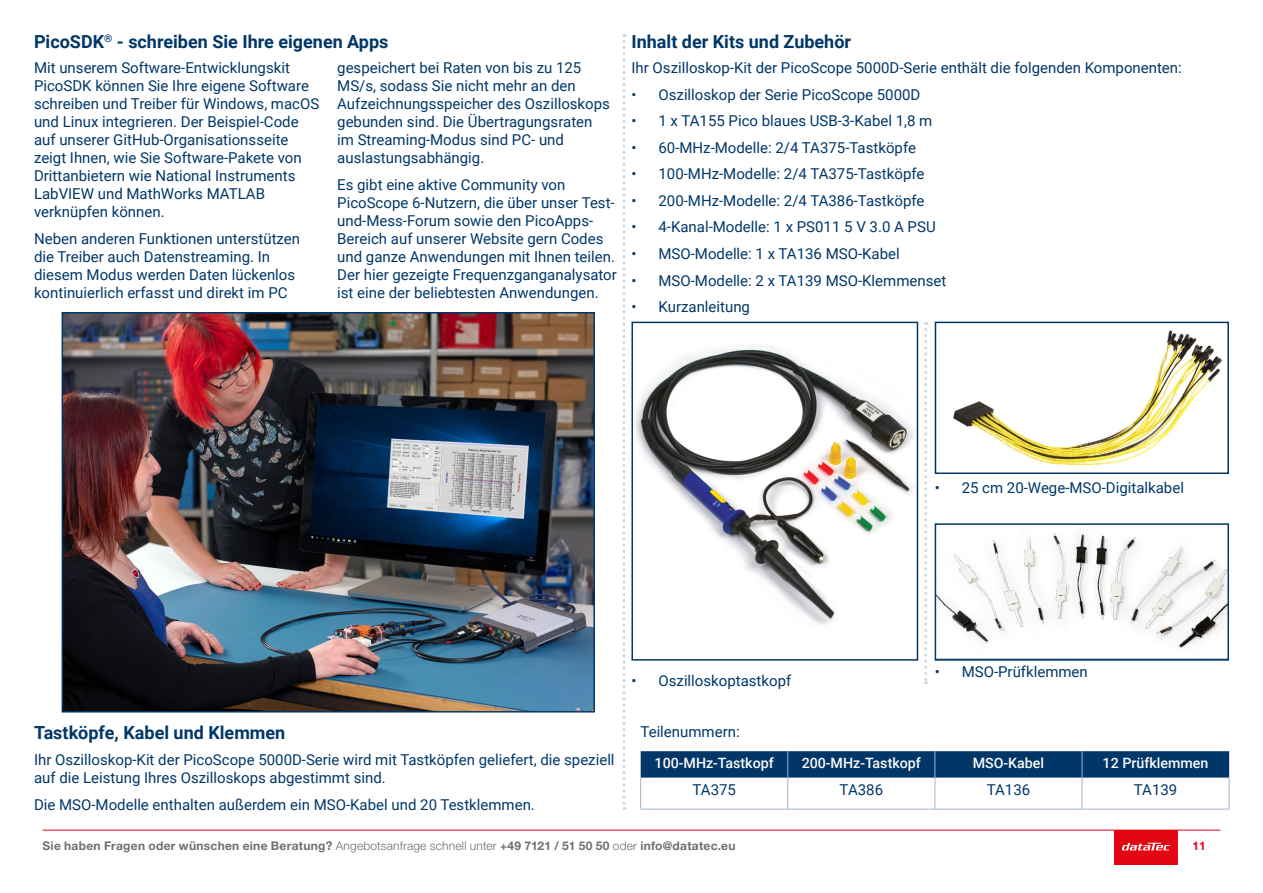
<style>
.page{position:relative;width:1263px;height:893px;background:#fff}
.page>*{position:absolute;margin:0;border:0;box-sizing:border-box;transform-origin:0 0}
.t1{font:700 18px "Roboto";color:#003768}
.t2{font:15px/18px "Roboto";color:#003768}
.t3{font:500 14.25px "Roboto";color:#fbf9f9}
.t4{font:700 12px "Helvetica Neue LT Pro";letter-spacing:.025em;color:#706f6f}
.t5{font:700 12px "Helvetica Neue LT Pro";color:#e30613}
.s1{font-weight:300}
</style>
<div class="page">
<div style="left:1114px;top:830px;width:64px;height:34px;background:#e30613"></div>
<svg style="left:1122px;top:843px;width:48px;height:7px"></svg>
<hr style="left:43px;top:830px;width:1177px;height:1px;background:#e30613">
<hr style="left:640px;top:778px;width:1px;height:31px;background:#a4b4ce">
<hr style="left:787px;top:778px;width:1px;height:31px;background:#a4b4ce">
<hr style="left:935px;top:778px;width:1px;height:31px;background:#a4b4ce">
<hr style="left:1082px;top:778px;width:1px;height:31px;background:#a4b4ce">
<hr style="left:1229px;top:778px;width:1px;height:31px;background:#a4b4ce">
<hr style="left:640px;top:809px;width:148px;height:1px;background:#a4b4ce">
<hr style="left:788px;top:809px;width:147px;height:1px;background:#a4b4ce">
<hr style="left:935px;top:809px;width:147px;height:1px;background:#a4b4ce">
<hr style="left:1082px;top:809px;width:147px;height:1px;background:#a4b4ce">
<svg style="left:641px;top:751px;width:588px;height:27px;background:#063c6b"></svg>
<img style="left:634px;top:344px;width:280px;height:281px">
<div style="left:631px;top:322px;width:287px;height:339px;border:2px solid #003768"></div>
<img style="left:953px;top:331px;width:268px;height:134px">
<div style="left:935px;top:322px;width:294px;height:152px;border:2px solid #003768"></div>
<svg style="left:938px;top:533px;width:288px;height:115px"></svg>
<div style="left:935px;top:523px;width:294px;height:138px;border:2px solid #003768"></div>
<img style="left:64px;top:314px;width:529px;height:396px">
<svg style="left:622px;top:34px;width:3px;height:776px"></svg>
<svg style="left:924px;top:322px;width:3px;height:362px"></svg>
<p class="t1" style="left:34px;top:29px;width:356px">PicoSDK<sup>®</sup> - schreiben Sie Ihre eigenen Apps</p>
<p class="t2" style="left:34px;top:59px;width:287px">Mit unserem Software-Entwicklungskit PicoSDK können Sie Ihre eigene Software schreiben und Treiber für Windows, macOS und Linux integrieren. Der Beispiel-Code auf unserer GitHub-Organisationsseite zeigt Ihnen, wie Sie Software-Pakete von Drittanbietern wie National Instruments LabVIEW und MathWorks MATLAB verknüpfen können.</p>
<p class="t2" style="left:34px;top:229px;width:268px">Neben anderen Funktionen unterstützen die Treiber auch Datenstreaming. In diesem Modus werden Daten lückenlos kontinuierlich erfasst und direkt im PC</p>
<p class="t2" style="left:337px;top:59px;width:274px">gespeichert bei Raten von bis zu 125<br>MS/s, sodass Sie nicht mehr an den Aufzeichnungsspeicher des Oszilloskops gebunden sind. Die Übertragungsraten im Streaming-Modus sind PC- und auslastungsabhängig.</p>
<p class="t2" style="left:337px;top:175px;width:281px">Es gibt eine aktive Community von PicoScope 6-Nutzern, die über unser Test&shy;und-Mess-Forum sowie den PicoApps-Bereich auf unserer Website gern Codes und ganze Anwendungen mit Ihnen teilen.<br>Der hier gezeigte Frequenzganganalysator ist eine der beliebtesten Anwendungen.</p>
<p class="t1" style="left:631px;top:29px;width:221px">Inhalt der Kits und Zubehör</p>
<p class="t2" style="left:631px;top:59px;width:552px">Ihr Oszilloskop-Kit der PicoScope 5000D-Serie enthält die folgenden Komponenten:</p>
<p class="t2" style="left:631px;top:85px;width:290px">• Oszilloskop der Serie PicoScope 5000D</p>
<p class="t2" style="left:631px;top:112px;width:302px">• 1 x TA155 Pico blaues USB-3-Kabel 1,8 m</p>
<p class="t2" style="left:631px;top:138px;width:286px">• 60-MHz-Modelle: 2/4 TA375-Tastköpfe</p>
<p class="t2" style="left:631px;top:165px;width:294px">• 100-MHz-Modelle: 2/4 TA375-Tastköpfe</p>
<p class="t2" style="left:631px;top:191px;width:294px">• 200-MHz-Modelle: 2/4 TA386-Tastköpfe</p>
<p class="t2" style="left:631px;top:218px;width:306px">• 4-Kanal-Modelle: 1 x PS011 5 V 3.0 A PSU</p>
<p class="t2" style="left:631px;top:244px;width:270px">• MSO-Modelle: 1 x TA136 MSO-Kabel</p>
<p class="t2" style="left:631px;top:271px;width:316px">• MSO-Modelle: 2 x TA139 MSO-Klemmenset</p>
<p class="t2" style="left:631px;top:297px;width:120px">• Kurzanleitung</p>
<p class="t2" style="left:935px;top:478px;width:251px">• 25 cm 20-Wege-MSO-Digitalkabel</p>
<p class="t1" style="left:34px;top:720px;width:253px">Tastköpfe, Kabel und Klemmen</p>
<p class="t2" style="left:34px;top:750px;width:582px">Ihr Oszilloskop-Kit der PicoScope 5000D-Serie wird mit Tastköpfen geliefert, die speziell auf die Leistung Ihres Oszilloskops abgestimmt sind.</p>
<p class="t2" style="left:34px;top:795px;width:502px">Die MSO-Modelle enthalten außerdem ein MSO-Kabel und 20 Testklemmen.</p>
<p class="t2" style="left:631px;top:671px;width:161px">• Oszilloskoptastkopf</p>
<p class="t2" style="left:935px;top:662px;width:155px">• MSO-Prüfklemmen</p>
<p class="t2" style="left:640px;top:722px;width:101px">Teilenummern:</p>
<p class="t3" style="left:654px;top:753px;width:121px">100-MHz-Tastkopf</p>
<p class="t3" style="left:802px;top:753px;width:121px">200-MHz-Tastkopf</p>
<p class="t3" style="left:973px;top:753px;width:73px">MSO-Kabel</p>
<p class="t3" style="left:1102px;top:753px;width:107px">12 Prüfklemmen</p>
<p class="t2" style="left:692px;top:780px;width:45px">TA375</p>
<p class="t2" style="left:840px;top:780px;width:45px">TA386</p>
<p class="t2" style="left:987px;top:780px;width:45px">TA136</p>
<p class="t2" style="left:1134px;top:780px;width:45px">TA139</p>
<p class="t4" style="left:43px;top:839px;width:694px">Sie haben Fragen oder wünschen eine Beratung? <span class="s1">Angebotsanfrage schnell unter</span> +49 7121 / 51 50 50 <span class="s1">oder</span> info@datatec.eu</p>
<p class="t5" style="left:1192px;top:839px;width:15px">11</p>
</div>
